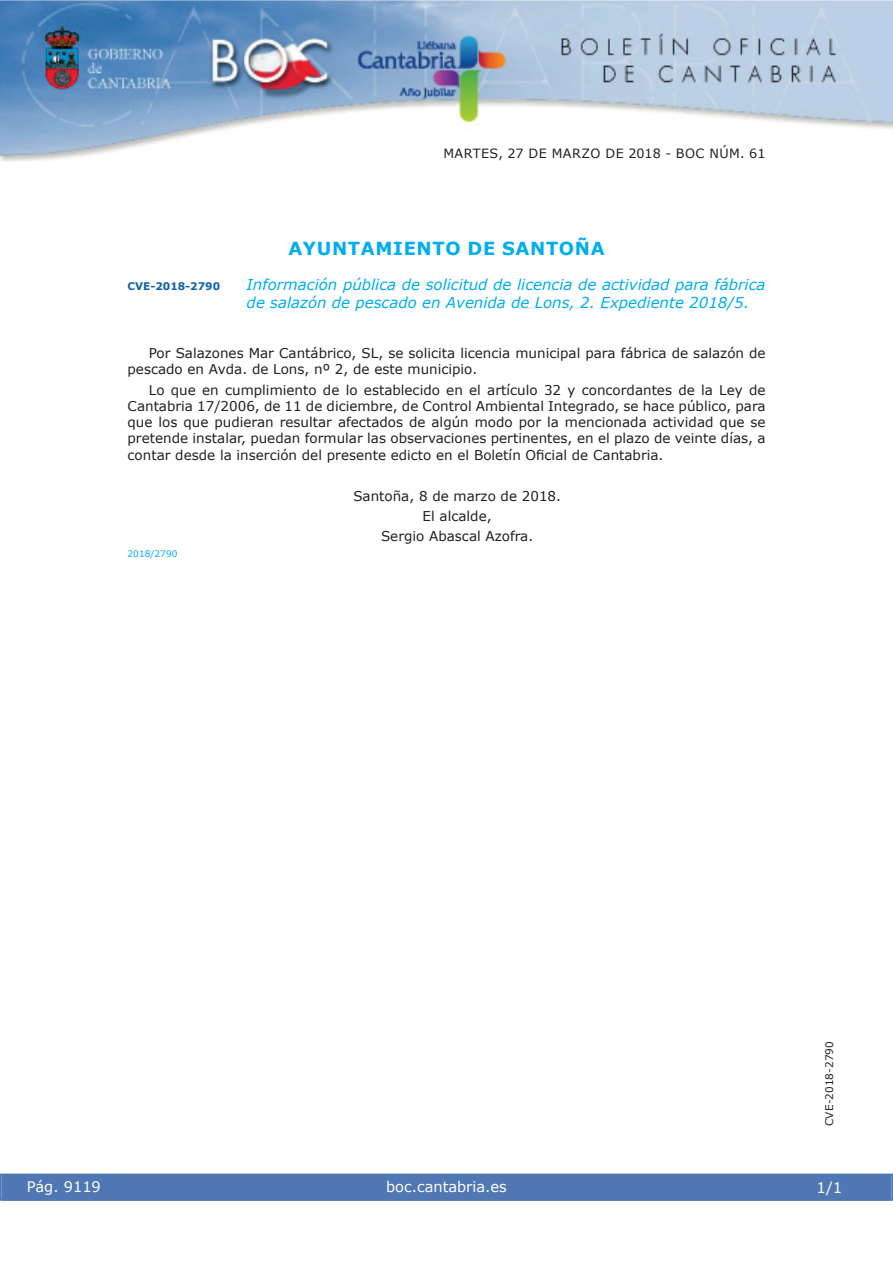
<style>
.page{position:relative;width:893px;height:1263px;background:#fff}
.page>*{position:absolute;margin:0;border:0;box-sizing:border-box;transform-origin:0 0}
.t1{font:700 18px "Verdana";letter-spacing:.035em;color:#00aeef}
.t2{font:italic 15px/18px "Verdana";color:#00aeef}
.t3{font:15px "Verdana";color:#fff}
.t4{font:14.55px "Verdana";color:#fff}
.t5{font:13.5px/16.2px "Verdana";color:#231f20}
.t6{font:12.75px "Verdana";letter-spacing:.035em;color:#231f20}
.t7{font:10.5px "Verdana";color:#231f20}
.t8{font:700 10.5px "Verdana";color:#1263a9}
.t9{font:9px "Verdana";color:#00aeef}
</style>
<div class="page">
<img style="left:0;top:0;width:893px;height:161px">
<div style="left:1px;top:1174px;width:890px;height:27px;background:#4f77b3"></div>
<div style="left:0;top:1174px;width:893px;height:27px;border:1px solid #4f77b3"></div>
<p class="t6" style="left:443px;top:145px;width:323px">MARTES, 27 DE MARZO DE 2018 - BOC NÚM. 61</p>
<h1 class="t1" style="left:288px;top:237px;width:318px">AYUNTAMIENTO DE SANTOÑA</h1>
<p class="t8" style="left:128px;top:279px;width:94px">CVE-2018-2790</p>
<p class="t2" style="left:247px;top:275px;width:520px">Información pública de solicitud de licencia de actividad para fábrica de salazón de pescado en Avenida de Lons, 2. Expediente 2018/5.</p>
<p class="t5" style="left:128px;top:345px;width:639px;text-indent:21px">Por Salazones Mar Cantábrico, SL, se solicita licencia municipal para fábrica de salazón de pescado en Avda. de Lons, nº 2, de este municipio.</p>
<p class="t5" style="left:128px;top:381px;width:639px;text-align:justify;text-indent:21px">Lo que en cumplimiento de lo establecido en el artículo 32 y concordantes de la Ley de Cantabria 17/2006, de 11 de diciembre, de Control Ambiental Integrado, se hace público, para que los que pudieran resultar afectados de algún modo por la mencionada actividad que se pretende instalar, puedan formular las observaciones pertinentes, en el plazo de veinte días, a contar desde la inserción del presente edicto en el Boletín Oficial de Cantabria.</p>
<p class="t5" style="left:353px;top:485px;width:209px;line-height:20.4px;text-align:center">Santoña, 8 de marzo de 2018.<br>El alcalde,<br>Sergio Abascal Azofra.</p>
<p class="t9" style="left:128px;top:547px;width:51px">2018/2790</p>
<p class="t4" style="left:27px;top:1177px;width:76px">Pág. 9119</p>
<p class="t4" style="left:386px;top:1178px;width:122px">boc.cantabria.es</p>
<p class="t7" style="left:823px;top:1126px;width:87px;rotate:-90deg">CVE-2018-2790</p>
<p class="t3" style="left:816px;top:1178px;width:27px">1/1</p>
</div>
